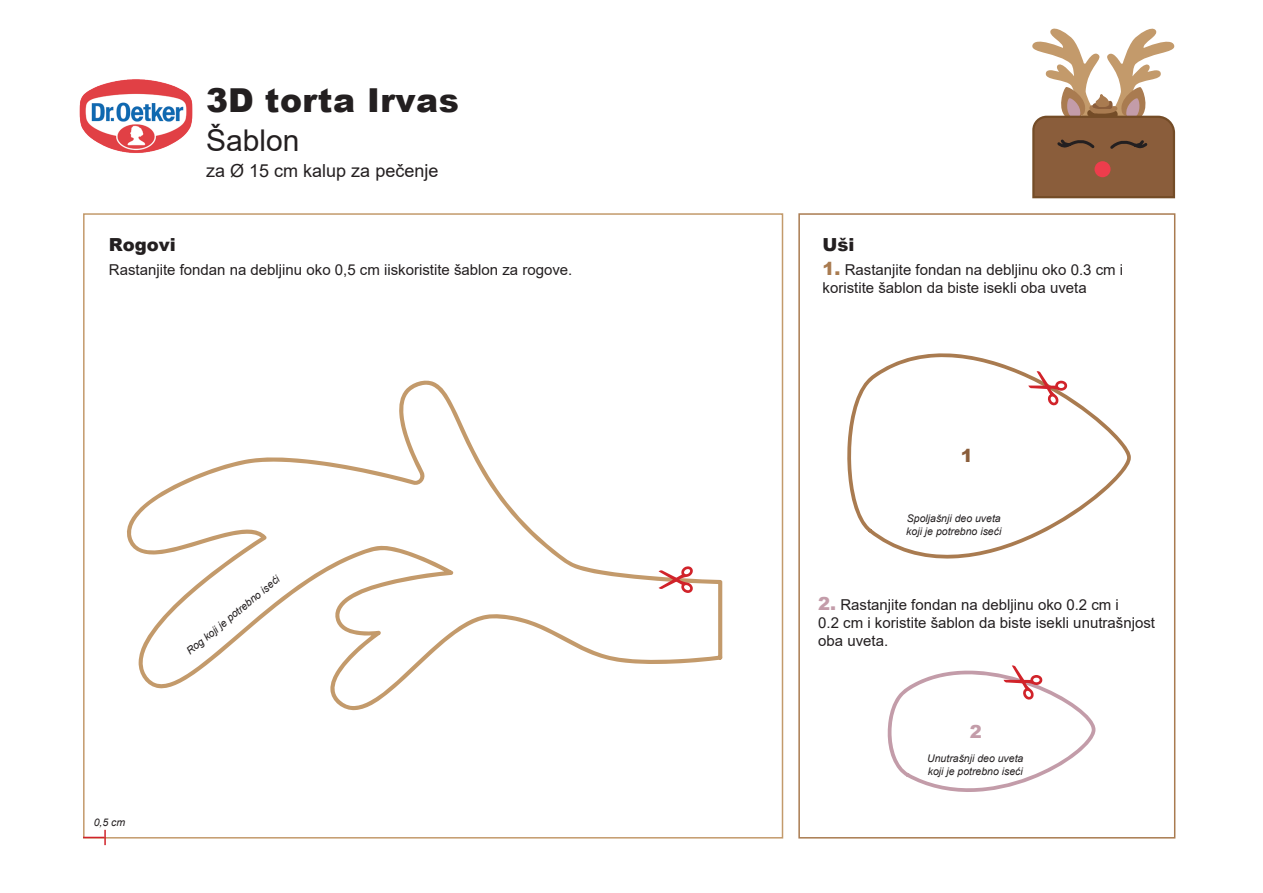
<style>
.page{position:relative;width:1263px;height:893px;background:#fff}
.page>*{position:absolute;margin:0;border:0;box-sizing:border-box;transform-origin:0 0}
.t1{font:900 33px "Arial";letter-spacing:.015em;color:#231f20}
.t2{font:30px "Arial";color:#231f20}
.t3{font:18px "Arial";color:#231f20}
.t4{font:900 18px "Arial";color:#231f20}
.t5{font:900 18px "Arial";color:#8a5d3b}
.t6{font:900 18px "Arial";color:#c39ca9}
.t7{font:15px/18px "Arial";color:#231f20}
.t8{font:italic 10.5px/12.6px "Arial";color:#231f20}
.s1{font-weight:900;font-size:18px;color:#a97b50}
.s2{font-weight:900;font-size:18px;color:#c39ca9}
</style>
<div class="page">
<div style="left:798px;top:213px;width:377px;height:625px;border:2px solid #a97b50"></div>
<svg style="left:127px;top:380px;width:596px;height:331px"></svg>
<svg style="left:658px;top:566px;width:35px;height:27px"></svg>
<svg style="left:847px;top:353px;width:284px;height:206px"></svg>
<svg style="left:1028px;top:371px;width:39px;height:35px"></svg>
<svg style="left:887px;top:665px;width:208px;height:127px"></svg>
<svg style="left:83px;top:830px;width:23px;height:15px"></svg>
<svg style="left:1032px;top:28px;width:144px;height:171px"></svg>
<div style="left:1094px;top:161px;width:16px;height:16px;background:#ee3d4c;border-radius:50%"></div>
<img style="left:79px;top:79px;width:114px;height:74px">
<h1 class="t1" style="left:206px;top:76px;width:254px">3D torta Irvas</h1>
<h2 class="t2" style="left:206px;top:120px;width:95px">Šablon</h2>
<p class="t3" style="left:206px;top:158px;width:234px">za Ø 15 cm kalup za pečenje</p>
<p class="t4" style="left:109px;top:232px;width:69px">Rogovi</p>
<p class="t7" style="left:109px;top:261px;width:465px">Rastanjite fondan na debljinu oko 0,5 cm iiskoristite šablon za rogove.</p>
<p class="t8" style="left:183px;top:647px;width:119px;rotate:-39deg">Rog koji je potrebno iseći</p>
<p class="t8" style="left:94px;top:816px;width:33px">0,5 cm</p>
<p class="t4" style="left:822px;top:232px;width:33px">Uši</p>
<p class="t7" style="left:822px;top:261px;width:302px"><span class="s1">1.</span> Rastanjite fondan na debljinu oko 0.3 cm i koristite šablon da biste isekli oba uveta</p>
<p class="t5" style="left:961px;top:443px;width:14px">1</p>
<p class="t8" style="left:906px;top:513px;width:97px">Spoljašnji deo uveta koji je potrebno iseći</p>
<p class="t7" style="left:818px;top:596px;width:338px"><span class="s2">2.</span> Rastanjite fondan na debljinu oko 0.2 cm i<br>0.2 cm i koristite šablon da biste isekli unutrašnjost oba uveta.</p>
<p class="t6" style="left:970px;top:718px;width:14px">2</p>
<p class="t8" style="left:927px;top:752px;width:98px">Unutrašnji deo uveta koji je potrebno iseći</p>
</div>
